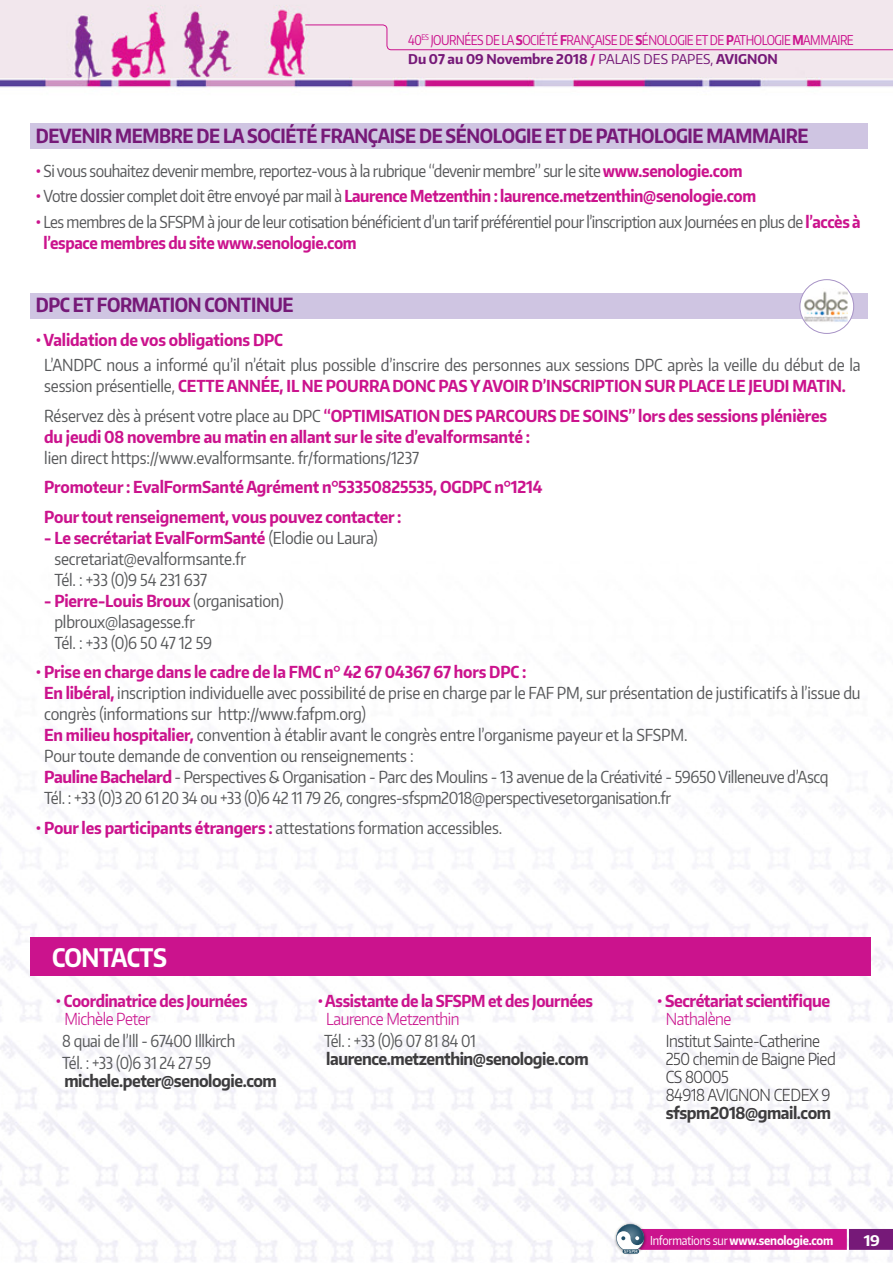
<style>
.page{position:relative;width:893px;height:1263px;background:#fff}
.page>*{position:absolute;margin:0;border:0;box-sizing:border-box;transform-origin:0 0}
.t1{font:700 25.5px "Encode Sans Narrow";letter-spacing:-.02em;color:#fff;scale:.92 1}
.t2{font:700 19.5px "Encode Sans Narrow";letter-spacing:-.02em;color:#761978;scale:.92 1}
.t3{font:16.5px/21px "Encode Sans Narrow";letter-spacing:-.02em;color:#58595b;scale:.94 1}
.t4{font:700 16.5px/21px "Encode Sans Narrow";letter-spacing:-.01em;color:#cb138d;scale:.94 1}
.t5{font:16.5px/21px "Encode Sans Narrow";letter-spacing:-.02em;color:#58595b;scale:.92 1}
.t6{font:700 16.5px "Encode Sans Narrow";letter-spacing:-.01em;color:#cb138d;scale:.92 1}
.t7{font:16.5px "Encode Sans Narrow";letter-spacing:-.02em;color:#58595b;scale:.96 1}
.t8{font:700 16.5px "Encode Sans";letter-spacing:-.03em;color:#3d3c3e;scale:.9 1}
.t9{font:300 16.5px "Encode Sans";letter-spacing:-.03em;color:#3d3c3e;scale:.9 1}
.t10{font:300 16.5px "Encode Sans";letter-spacing:-.03em;color:#cb138d;scale:.9 1}
.t11{font:700 16.5px "Encode Sans";letter-spacing:-.03em;color:#cb138d;scale:.9 1}
.t12{font:700 14.7px "Encode Sans Narrow";color:#fff;scale:1.04 1}
.t13{font:13.5px/19.5px "Encode Sans Narrow";letter-spacing:-.04em;color:#cb138d;scale:.88 1}
.t14{font:700 12.3px "Encode Sans Narrow";letter-spacing:-.02em;color:#fff;scale:.92 1}
.s1{font-weight:700}
.s2{font-weight:700;color:#761978}
.s3{color:#761978}
.s4{font-weight:700;color:#cb138d}
.s5{font-weight:400;color:#58595b}
.s6{font-family:"Encode Sans Narrow"}
.s7{font-weight:400}
</style>
<div class="page">
<img style="left:0;top:0;width:893px;height:1263px">
<img style="left:613px;top:1221px;width:33px;height:36px">
<svg style="left:616px;top:1224px;width:277px;height:29px"></svg>
<div style="left:305px;top:24px;width:588px;height:26px;background:#f2e7ed"></div>
<div style="left:30px;top:938px;width:841px;height:38px;background:#cb138d"></div>
<div style="left:30px;top:123px;width:837px;height:26px;background:#cfc5e2"></div>
<div style="left:30px;top:293px;width:837px;height:26px;background:#cfc5e2"></div>
<div style="left:800px;top:280px;width:54px;height:53px;background:#fff;border-radius:50%"></div>
<img style="left:804px;top:288px;width:46px;height:35px">
<div style="left:799px;top:279px;width:55px;height:55px;border:1px solid #a793c6;border-radius:50%"></div>
<p class="t13" style="left:408px;top:29px;width:508px">40<sup>ES</sup> JOURNÉES DE LA <span class="s1">S</span>OCIÉTÉ <span class="s1">F</span>RANÇAISE DE <span class="s1">S</span>ÉNOLOGIE ET DE <span class="s1">P</span>ATHOLOGIE <span class="s1">M</span>AMMAIRE<br><span class="s2">Du 07 au 09 Novembre 2018</span> <span class="s1">/</span> <span class="s3">PALAIS DES PAPES,</span> <span class="s2">AVIGNON</span></p>
<p class="t2" style="left:36px;top:123px;width:841px">DEVENIR MEMBRE DE LA SOCIÉTÉ FRANÇAISE DE SÉNOLOGIE ET DE PATHOLOGIE MAMMAIRE</p>
<p class="t5" style="left:36px;top:160px;width:770px"><span class="s4">•</span> Si vous souhaitez devenir membre, reportez-vous à la rubrique “devenir membre” sur le site <span class="s4">www.senologie.com</span></p>
<p class="t6" style="left:36px;top:185px;width:785px">• <span class="s5">Votre dossier complet doit être envoyé par mail à</span> Laurence Metzenthin : laurence.metzenthin@senologie.com</p>
<p class="t5" style="left:44px;top:210px;width:890px;text-indent:-8px"><span class="s4">•</span> Les membres de la SFSPM à jour de leur cotisation bénéficient d’un tarif préférentiel pour l’inscription aux Journées en plus de <span class="s4">l’accès à l’espace membres du site www.senologie.com</span></p>
<p class="t2" style="left:36px;top:292px;width:282px">DPC ET FORMATION CONTINUE</p>
<p class="t4" style="left:36px;top:329px;width:265px">• Validation de vos obligations DPC</p>
<p class="t3" style="left:44px;top:354px;width:870px">L’ANDPC nous a informé qu’il n’était plus possible d’inscrire des personnes aux sessions DPC après la veille du début de la session présentielle, <span class="s4">CETTE ANNÉE, IL NE POURRA DONC PAS Y AVOIR D’INSCRIPTION SUR PLACE LE JEUDI MATIN.</span></p>
<p class="t4" style="left:44px;top:405px;width:834px"><span class="s5">Réservez dès à présent votre place au DPC</span> “OPTIMISATION DES PARCOURS DE SOINS” lors des sessions plénières du jeudi 08 novembre au matin en allant sur le site d’evalformsanté :<br><span class="s5">lien direct https://www.evalformsante. fr/formations/1237</span></p>
<p class="t4" style="left:44px;top:476px;width:531px">Promoteur : EvalFormSanté Agrément n°53350825535, OGDPC n°1214</p>
<p class="t4" style="left:44px;top:506px;width:382px">Pour tout renseignement, vous pouvez contacter :</p>
<p class="t3" style="left:54px;top:527px;width:346px;text-indent:-10px"><span class="s4">- Le secrétariat EvalFormSanté</span> (Elodie ou Laura) secretariat@evalformsante.fr<br>Tél. : +33 (0)9 54 231 637</p>
<p class="t3" style="left:54px;top:590px;width:245px;text-indent:-10px"><span class="s4">- Pierre-Louis Broux</span> (organisation) plbroux@lasagesse.fr<br>Tél. : +33 (0)6 50 47 12 59</p>
<p class="t4" style="left:36px;top:661px;width:523px">• Prise en charge dans le cadre de la FMC n° 42 67 04367 67 hors DPC :</p>
<p class="t3" style="left:44px;top:682px;width:870px"><span class="s4">En libéral,</span> inscription individuelle avec possibilité de prise en charge par le FAF PM, sur présentation de justificatifs à l’issue du congrès (informations sur http://www.fafpm.org)</p>
<p class="t3" style="left:44px;top:724px;width:686px"><span class="s4">En milieu hospitalier,</span> convention à établir avant le congrès entre l’organisme payeur et la SFSPM.</p>
<p class="t3" style="left:44px;top:745px;width:395px">Pour toute demande de convention ou renseignements :</p>
<p class="t7" style="left:44px;top:766px;width:818px"><span class="s4">Pauline Bachelard</span> - Perspectives &amp; Organisation - Parc des Moulins - 13 avenue de la Créativité - 59650 Villeneuve d’Ascq</p>
<p class="t3" style="left:44px;top:787px;width:668px">Tél. : +33 (0)3 20 61 20 34 ou +33 (0)6 42 11 79 26, congres-sfspm2018@perspectivesetorganisation.fr</p>
<p class="t3" style="left:36px;top:817px;width:498px"><span class="s4">• Pour les participants étrangers :</span> attestations formation accessibles.</p>
<p class="t1" style="left:52px;top:941px;width:127px">CONTACTS</p>
<p class="t6" style="left:56px;top:989px;width:210px">• Coordinatrice des Journées</p>
<p class="t10" style="left:64px;top:1007px;width:97px">Michèle Peter</p>
<p class="t5" style="left:62px;top:1029px;width:190px">8 quai de l’Ill - 67400 Illkirch</p>
<p class="t5" style="left:62px;top:1052px;width:163px">Tél. : +33 (0)6 31 24 27 59</p>
<p class="t8" style="left:64px;top:1070px;width:238px">michele.peter@senologie.com</p>
<p class="t6" style="left:318px;top:989px;width:301px">• Assistante de la SFSPM et des Journées</p>
<p class="t10" style="left:326px;top:1007px;width:150px">Laurence Metzenthin</p>
<p class="t5" style="left:324px;top:1029px;width:167px">Tél. : +33 (0)6 07 81 84 01</p>
<p class="t8" style="left:326px;top:1048px;width:293px">laurence.metzenthin@senologie.com</p>
<p class="t11" style="left:657px;top:989px;width:194px"><span class="s6">•</span> Secrétariat scientifique</p>
<p class="t10" style="left:666px;top:1007px;width:74px">Nathalène</p>
<p class="t9" style="left:666px;top:1030px;width:173px">Institut Sainte-Catherine</p>
<p class="t9" style="left:666px;top:1048px;width:190px">250 chemin de Baigne Pied</p>
<p class="t9" style="left:666px;top:1066px;width:72px">CS 80005</p>
<p class="t9" style="left:666px;top:1084px;width:184px">84918 AVIGNON CEDEX 9</p>
<p class="t8" style="left:666px;top:1102px;width:185px">sfspm2018@gmail.com</p>
<p class="t14" style="left:650px;top:1232px;width:201px"><span class="s7">Informations sur</span> www.senologie.com</p>
<p class="t12" style="left:864px;top:1230px;width:17px">19</p>
</div>
